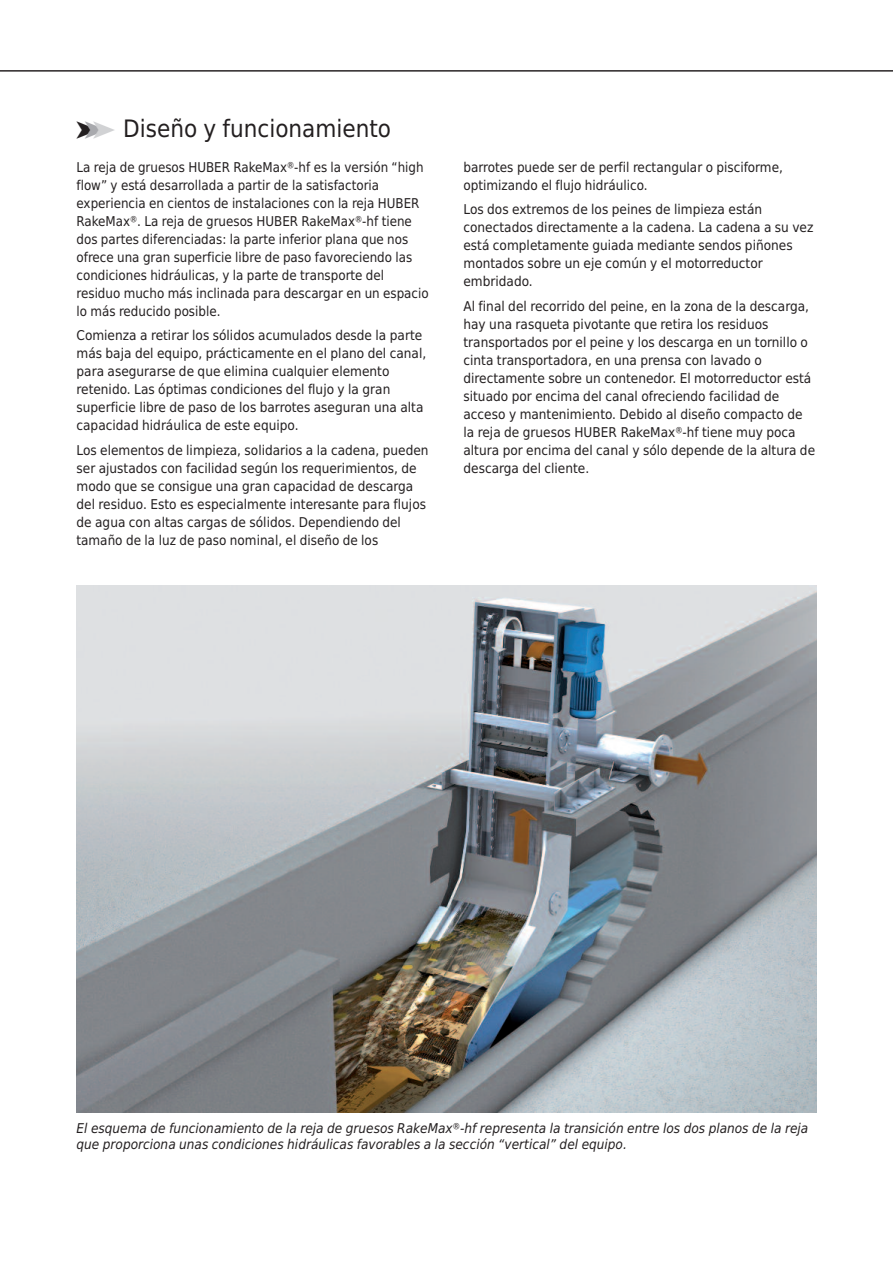
<style>
.page{position:relative;width:893px;height:1263px;background:#fff}
.page>*{position:absolute;margin:0;border:0;box-sizing:border-box;transform-origin:0 0}
.t1{font:24px "Huber Tec";color:#231f20}
.t2{font:13.5px/18px "Huber Tec";color:#231f20}
.t3{font:italic 13.5px/16.5px "Huber Tec";color:#231f20}
.s1{color:#a8a9ad}
.s2{color:#d1d2d4}
</style>
<div class="page">
<hr style="left:0;top:71px;width:893px;height:1px;background:#231f20">
<img style="left:77px;top:586px;width:739px;height:526px">
<h1 class="t1" style="left:77px;top:115px;width:316px">➤<span class="s1">➤</span><span class="s2">➤</span> Diseño y funcionamiento</h1>
<p class="t2" style="left:77px;top:158px;width:354px">La reja de gruesos HUBER RakeMax®-hf es la versión “high flow” y está desarrollada a partir de la satisfactoria experiencia en cientos de instalaciones con la reja HUBER RakeMax®. La reja de gruesos HUBER RakeMax®-hf tiene dos partes diferenciadas: la parte inferior plana que nos ofrece una gran superficie libre de paso favoreciendo las condiciones hidráulicas, y la parte de transporte del residuo mucho más inclinada para descargar en un espacio lo más reducido posible.</p>
<p class="t2" style="left:77px;top:327px;width:351px">Comienza a retirar los sólidos acumulados desde la parte más baja del equipo, prácticamente en el plano del canal, para asegurarse de que elimina cualquier elemento retenido. Las óptimas condiciones del flujo y la gran superficie libre de paso de los barrotes aseguran una alta capacidad hidráulica de este equipo.</p>
<p class="t2" style="left:77px;top:441px;width:354px">Los elementos de limpieza, solidarios a la cadena, pueden ser ajustados con facilidad según los requerimientos, de modo que se consigue una gran capacidad de descarga del residuo. Esto es especialmente interesante para flujos de agua con altas cargas de sólidos. Dependiendo del tamaño de la luz de paso nominal, el diseño de los</p>
<p class="t2" style="left:463px;top:158px;width:321px">barrotes puede ser de perfil rectangular o pisciforme, optimizando el flujo hidráulico.</p>
<p class="t2" style="left:463px;top:201px;width:351px">Los dos extremos de los peines de limpieza están conectados directamente a la cadena. La cadena a su vez está completamente guiada mediante sendos piñones montados sobre un eje común y el motorreductor embridado.</p>
<p class="t2" style="left:463px;top:297px;width:353px">Al final del recorrido del peine, en la zona de la descarga, hay una rasqueta pivotante que retira los residuos transportados por el peine y los descarga en un tornillo o cinta transportadora, en una prensa con lavado o directamente sobre un contenedor. El motorreductor está situado por encima del canal ofreciendo facilidad de acceso y mantenimiento. Debido al diseño compacto de la reja de gruesos HUBER RakeMax®-hf tiene muy poca altura por encima del canal y sólo depende de la altura de descarga del cliente.</p>
<p class="t3" style="left:77px;top:1120px;width:733px">El esquema de funcionamiento de la reja de gruesos RakeMax®-hf representa la transición entre los dos planos de la reja que proporciona unas condiciones hidráulicas favorables a la sección “vertical” del equipo.</p>
</div>
